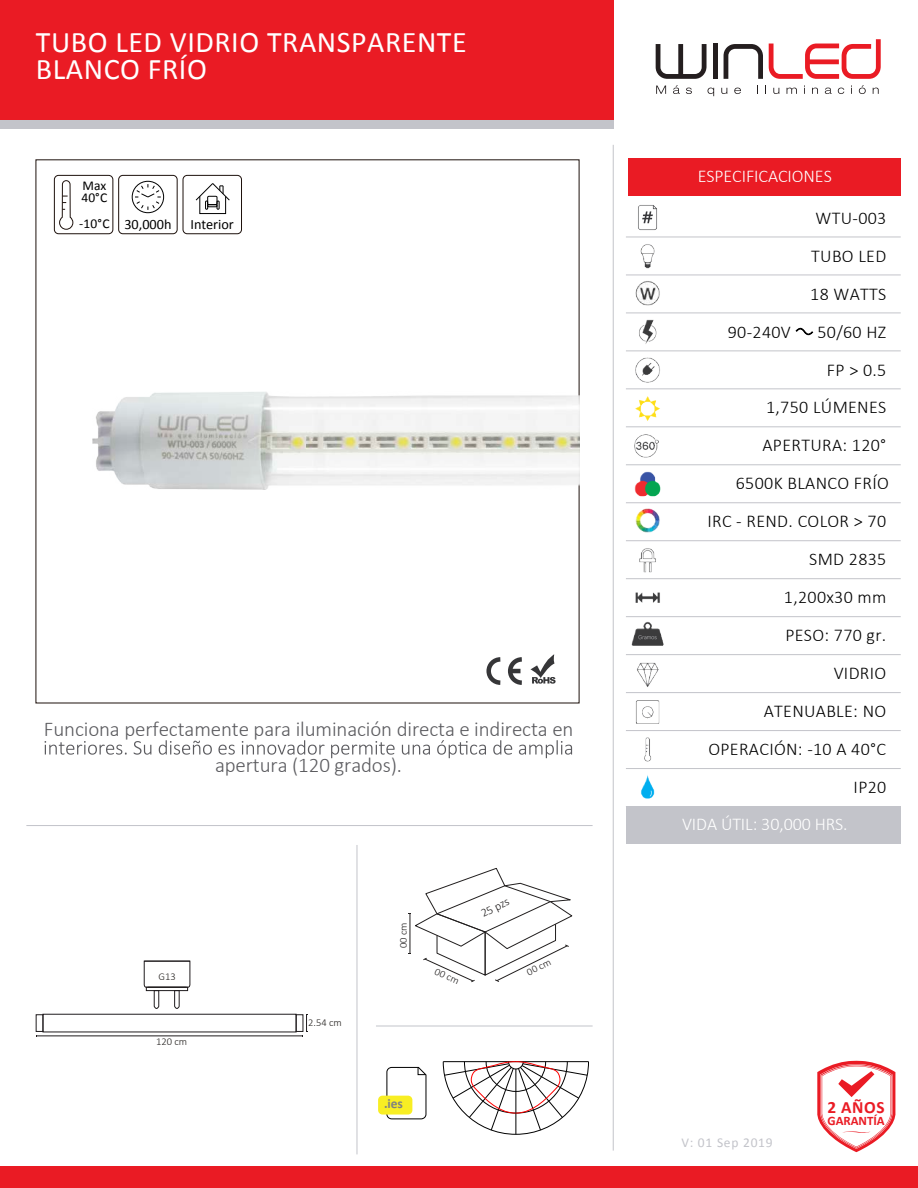
<style>
.page{position:relative;width:918px;height:1188px;background:#fff}
.page>*{position:absolute;margin:0;border:0;box-sizing:border-box;transform-origin:0 0}
.t1{font:30px/27px "Calibri";letter-spacing:.015em;color:#fff}
.t2{font:300 21px/36px "Calibri";letter-spacing:-.005em;color:#5b5b5f;text-align:center}
.t3{font:300 18px/38px "Calibri";letter-spacing:.02em;color:#000;text-align:justify}
.t4{font:300 18px "Calibri";letter-spacing:-.005em;color:#fff}
.t5{font:700 17.25px "Calibri";color:#ea1b24}
.t6{font:14.25px "Calibri";color:#000}
.t7{font:13.5px "Calibri";letter-spacing:.055em;color:#c3c4ca}
.t8{font:13.5px/12px "Calibri";color:#000}
.t9{font:700 13.5px "Calibri";color:#7e8181}
.t10{font:700 12.9px "Calibri";letter-spacing:-.005em;color:#ea1b24}
.t11{font:300 12px "Calibri";color:#211e1e}
.t12{font:300 10.5px "Calibri";color:#211e1c}
.t13{font:300 10.5px "Calibri";color:#211e1e}
.s1{font-size:13.5px}
</style>
<div class="page">
<div style="left:626px;top:807px;width:275px;height:37px;background:#c3c4ca"></div>
<div style="left:629px;top:158px;width:272px;height:38px;background:#ea1b24"></div>
<div style="left:0;top:120px;width:613px;height:9px;background:#c3c4ca"></div>
<div style="left:0;top:0;width:613px;height:120px;background:#ea1b24"></div>
<div style="left:0;top:1167px;width:918px;height:21px;background:#ea1b24"></div>
<hr style="left:357px;top:845px;width:1px;height:309px;background:#c3c4ca">
<hr style="left:626px;top:806px;width:275px;height:1px;background:#c3c4ca">
<hr style="left:626px;top:768px;width:275px;height:1px;background:#c3c4ca">
<hr style="left:626px;top:730px;width:275px;height:1px;background:#c3c4ca">
<hr style="left:626px;top:692px;width:275px;height:1px;background:#c3c4ca">
<hr style="left:626px;top:654px;width:275px;height:1px;background:#c3c4ca">
<hr style="left:626px;top:616px;width:275px;height:1px;background:#c3c4ca">
<hr style="left:626px;top:578px;width:275px;height:1px;background:#c3c4ca">
<hr style="left:626px;top:540px;width:275px;height:1px;background:#c3c4ca">
<hr style="left:626px;top:502px;width:275px;height:1px;background:#c3c4ca">
<hr style="left:626px;top:464px;width:275px;height:1px;background:#c3c4ca">
<hr style="left:626px;top:426px;width:275px;height:1px;background:#c3c4ca">
<hr style="left:626px;top:388px;width:275px;height:1px;background:#c3c4ca">
<hr style="left:626px;top:350px;width:275px;height:1px;background:#c3c4ca">
<hr style="left:626px;top:313px;width:275px;height:1px;background:#c3c4ca">
<hr style="left:626px;top:275px;width:275px;height:1px;background:#c3c4ca">
<hr style="left:626px;top:237px;width:275px;height:1px;background:#c3c4ca">
<hr style="left:613px;top:145px;width:1px;height:1006px;background:#c3c4ca">
<hr style="left:26px;top:825px;width:567px;height:1px;background:#c3c4ca">
<hr style="left:376px;top:1026px;width:217px;height:1px;background:#c3c4ca">
<svg style="left:817px;top:1061px;width:79px;height:91px"></svg>
<svg style="left:386px;top:1066px;width:41px;height:54px"></svg>
<div style="left:378px;top:1096px;width:34px;height:19px;background:#f8ee23;border-radius:4px"></div>
<img style="left:634px;top:475px;width:27px;height:16px">
<img style="left:636px;top:704px;width:24px;height:16px">
<img style="left:631px;top:627px;width:33px;height:18px">
<img style="left:640px;top:250px;width:15px;height:14px">
<img style="left:635px;top:399px;width:25px;height:17px">
<img style="left:626px;top:491px;width:51px;height:40px">
<img style="left:626px;top:531px;width:51px;height:37px">
<img style="left:626px;top:361px;width:51px;height:38px">
<img style="left:641px;top:779px;width:14px;height:20px">
<img style="left:632px;top:645px;width:32px;height:59px">
<img style="left:636px;top:720px;width:24px;height:59px">
<img style="left:626px;top:264px;width:51px;height:39px">
<img style="left:626px;top:416px;width:51px;height:59px">
<img style="left:626px;top:303px;width:51px;height:58px">
<img style="left:626px;top:568px;width:51px;height:59px">
<img style="left:626px;top:186px;width:53px;height:64px">
<svg style="left:656px;top:44px;width:51px;height:35px"></svg>
<div style="left:713px;top:43px;width:5px;height:36px;background:#241e1f"></div>
<svg style="left:724px;top:44px;width:39px;height:35px"></svg>
<svg style="left:769px;top:39px;width:112px;height:40px"></svg>
<svg style="left:656px;top:86px;width:10px;height:8px"></svg>
<svg style="left:673px;top:85px;width:7px;height:9px"></svg>
<svg style="left:686px;top:88px;width:6px;height:6px"></svg>
<svg style="left:708px;top:88px;width:6px;height:8px"></svg>
<svg style="left:721px;top:88px;width:6px;height:6px"></svg>
<svg style="left:734px;top:88px;width:7px;height:6px"></svg>
<svg style="left:773px;top:88px;width:6px;height:6px"></svg>
<svg style="left:787px;top:88px;width:10px;height:6px"></svg>
<svg style="left:812px;top:88px;width:6px;height:6px"></svg>
<svg style="left:825px;top:88px;width:7px;height:6px"></svg>
<svg style="left:838px;top:88px;width:6px;height:6px"></svg>
<svg style="left:859px;top:85px;width:7px;height:9px"></svg>
<svg style="left:873px;top:88px;width:6px;height:6px"></svg>
<svg style="left:409px;top:868px;width:164px;height:114px"></svg>
<svg style="left:486px;top:654px;width:70px;height:31px"></svg>
<div style="left:54px;top:175px;width:59px;height:59px;border:1px solid #1d110c;border-radius:4px"></div>
<svg style="left:59px;top:180px;width:14px;height:50px"></svg>
<div style="left:118px;top:175px;width:60px;height:59px;border:1px solid #1d110c;border-radius:4px"></div>
<div style="left:132px;top:181px;width:32px;height:32px;border:1px solid #000;border-radius:50%"></div>
<svg style="left:135px;top:184px;width:26px;height:26px"></svg>
<div style="left:183px;top:175px;width:59px;height:59px;border:1px solid #1d110c;border-radius:4px"></div>
<div style="left:200px;top:196px;width:26px;height:18px;border:1px solid #000"></div>
<svg style="left:196px;top:183px;width:34px;height:26px"></svg>
<svg style="left:45px;top:740px;width:527px;height:18px"></svg>
<div style="left:36px;top:1015px;width:7px;height:17px;border:1px solid #201c1e"></div>
<div style="left:296px;top:1015px;width:7px;height:17px;border:1px solid #201c1e"></div>
<hr style="left:36px;top:1036px;width:267px;height:1px;background:#201c1e">
<svg style="left:303px;top:1014px;width:4px;height:18px"></svg>
<svg style="left:144px;top:961px;width:46px;height:48px"></svg>
<svg style="left:796px;top:328px;width:17px;height:7px"></svg>
<svg style="left:443px;top:1061px;width:146px;height:74px"></svg>
<img style="left:93px;top:391px;width:486px;height:99px">
<h1 class="t1" style="left:36px;top:29px;width:432px">TUBO LED VIDRIO TRANSPARENTE<br>BLANCO FRÍO</h1>
<p class="t8" style="left:82px;top:180px;width:27px">Max<br>40°C</p>
<p class="t6" style="left:79px;top:215px;width:94px"><span class="s1">-10°C</span> 30,000h</p>
<p class="t6" style="left:191px;top:215px;width:45px">Interior</p>
<p class="t2" style="left:44px;top:711px;width:531px">Funciona perfectamente para iluminación directa e indirecta en apertura (120 grados).</p>
<p class="t12" style="left:158px;top:970px;width:19px">G13</p>
<p class="t12" style="left:156px;top:1035px;width:33px">120 cm</p>
<p class="t12" style="left:308px;top:1016px;width:35px">2.54 cm</p>
<p class="t13" style="left:397px;top:948px;width:27px;rotate:-90deg">00 cm</p>
<p class="t11" style="left:478px;top:907px;width:32px;rotate:-26deg">25 pzs</p>
<p class="t13" style="left:438px;top:965px;width:27px;rotate:25deg">00 cm</p>
<p class="t13" style="left:525px;top:967px;width:27px;rotate:-26deg">00 cm</p>
<p class="t9" style="left:384px;top:1095px;width:20px">.ies</p>
<p class="t4" style="left:698px;top:165px;width:136px">ESPECIFICACIONES</p>
<p class="t3" style="left:810px;top:198px;width:78px">WTU-003<br>TUBO LED 18 WATTS</p>
<p class="t3" style="left:707px;top:312px;width:183px;text-align:right">50/60 HZ<br>FP &gt; 0.5<br>1,750 LÚMENES<br>APERTURA: 120°<br>6500K BLANCO FRÍO<br>IRC - REND. COLOR &gt; 70<br>SMD 2835<br>1,200x30 mm<br>PESO: 770 gr.<br>VIDRIO<br>ATENUABLE: NO<br>OPERACIÓN: -10 A 40°C<br>IP20</p>
<p class="t3" style="left:728px;top:312px;width:65px">90-240V</p>
<p class="t4" style="left:682px;top:813px;width:167px">VIDA ÚTIL: 30,000 HRS.</p>
<p class="t7" style="left:681px;top:1134px;width:93px">V: 01 Sep 2019</p>
<p class="t5" style="left:827px;top:1096px;width:59px">2 AÑOS</p>
<p class="t10" style="left:828px;top:1112px;width:59px">GARANTÍA</p>
</div>
